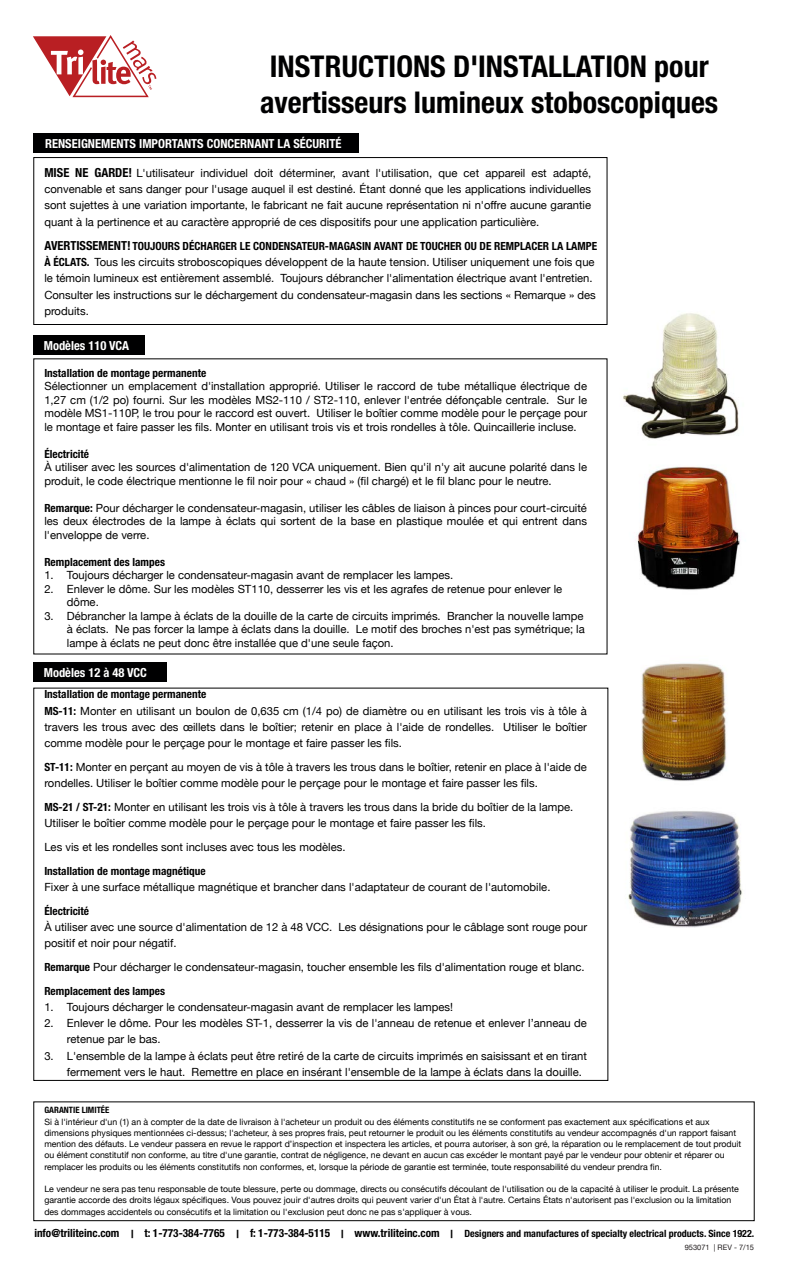
<style>
.page{position:relative;width:788px;height:1283px;background:#fff}
.page>*{position:absolute;margin:0;border:0;box-sizing:border-box;transform-origin:0 0}
.t1{font:700 condensed 30px/36px "Helvetica Neue";color:#000001;text-align:center}
.t2{font:700 condensed 12.5px "Helvetica Neue";color:#fff}
.t3{font:11.25px/16.2px "Helvetica Neue";color:#000001}
.t4{font:700 condensed 11.25px "Helvetica Neue";color:#000001}
.t5{font:700 condensed 10px "Helvetica Neue";color:#000001}
.t6{font:8.75px/11.2px "Helvetica Neue";color:#000001}
.t7{font:7.5px "Helvetica Neue";color:#231f20}
.s1{font-weight:700;font-stretch:condensed;font-size:12.5px}
.s2{font-weight:700;font-stretch:condensed}
</style>
<div class="page">
<div style="left:34px;top:157px;width:573px;height:168px;border:1px solid #000001"></div>
<div style="left:34px;top:133px;width:325px;height:20px;background:#000001"></div>
<div style="left:34px;top:335px;width:111px;height:20px;background:#000001"></div>
<div style="left:34px;top:662px;width:133px;height:20px;background:#000001"></div>
<svg style="left:33px;top:35px;width:123px;height:63px"></svg>
<img style="left:628px;top:811px;width:115px;height:117px">
<img style="left:623px;top:313px;width:116px;height:126px">
<img style="left:637px;top:466px;width:103px;height:124px">
<img style="left:641px;top:663px;width:86px;height:118px">
<p class="t1" style="left:260px;top:46px;width:459px">INSTRUCTIONS D'INSTALLATION pour avertisseurs lumineux stoboscopiques</p>
<p class="t2" style="left:45px;top:133px;width:298px">RENSEIGNEMENTS IMPORTANTS CONCERNANT LA SÉCURITÉ</p>
<p class="t3" style="left:44px;top:165px;width:548px;text-align:justify"><span class="s1">MISE NE GARDE!</span> L'utilisateur individuel doit déterminer, avant l'utilisation, que cet appareil est adapté, convenable et sans danger pour l'usage auquel il est destiné. Étant donné que les applications individuelles sont sujettes à une variation importante, le fabricant ne fait aucune représentation ni n'offre aucune garantie quant à la pertinence et au caractère approprié de ces dispositifs pour une application particulière.</p>
<p class="t3" style="left:44px;top:237px;width:554px"><span class="s1">AVERTISSEMENT!</span> <span class="s2">TOUJOURS DÉCHARGER LE CONDENSATEUR-MAGASIN AVANT DE TOUCHER OU DE REMPLACER LA LAMPE À ÉCLATS.</span> Tous les circuits stroboscopiques développent de la haute tension. Utiliser uniquement une fois que le témoin lumineux est entièrement assemblé. Toujours débrancher l'alimentation électrique avant l'entretien.<br>Consulter les instructions sur le déchargement du condensateur-magasin dans les sections « Remarque » des produits.</p>
<p class="t2" style="left:44px;top:335px;width:87px">Modèles 110 VCA</p>
<p class="t3" style="left:44px;top:366px;width:544px;line-height:13.5px"><span class="s2">Installation de montage permanente<br></span>Sélectionner un emplacement d'installation approprié. Utiliser le raccord de tube métallique électrique de 1,27 cm (1/2 po) fourni. Sur les modèles MS2-110 / ST2-110, enlever l'entrée défonçable centrale. Sur le modèle MS1-110P, le trou pour le raccord est ouvert. Utiliser le boîtier comme modèle pour le perçage pour le montage et faire passer les fils. Monter en utilisant trois vis et trois rondelles à tôle. Quincaillerie incluse.</p>
<p class="t3" style="left:44px;top:447px;width:544px;line-height:13.5px"><span class="s2">Électricité<br></span>À utiliser avec les sources d'alimentation de 120 VCA uniquement. Bien qu'il n'y ait aucune polarité dans le produit, le code électrique mentionne le fil noir pour « chaud » (fil chargé) et le fil blanc pour le neutre.</p>
<p class="t3" style="left:44px;top:501px;width:544px;line-height:13.5px;text-align:justify"><span class="s2">Remarque:</span> Pour décharger le condensateur-magasin, utiliser les câbles de liaison à pinces pour court-circuité les deux électrodes de la lampe à éclats qui sortent de la base en plastique moulée et qui entrent dans l'enveloppe de verre.</p>
<p class="t4" style="left:44px;top:552px;width:122px">Remplacement des lampes</p>
<p class="t3" style="left:44px;top:567px;width:410px">1. Toujours décharger le condensateur-magasin avant de remplacer les lampes.</p>
<p class="t3" style="left:67px;top:582px;width:497px;line-height:13.5px;text-indent:-22px">2. Enlever le dôme. Sur les modèles ST110, desserrer les vis et les agrafes de retenue pour enlever le dôme.</p>
<p class="t3" style="left:67px;top:609px;width:519px;line-height:13.5px;text-indent:-22px">3. Débrancher la lampe à éclats de la douille de la carte de circuits imprimés. Brancher la nouvelle lampe à éclats. Ne pas forcer la lampe à éclats dans la douille. Le motif des broches n'est pas symétrique; la lampe à éclats ne peut donc être installée que d'une seule façon.</p>
<p class="t2" style="left:44px;top:662px;width:105px">Modèles 12 à 48 VCC</p>
<p class="t3" style="left:44px;top:686px;width:544px"><span class="s2">Installation de montage permanente<br>MS-11:</span> Monter en utilisant un boulon de 0,635 cm (1/4 po) de diamètre ou en utilisant les trois vis à tôle à travers les trous avec des œillets dans le boîtier; retenir en place à l'aide de rondelles. Utiliser le boîtier comme modèle pour le perçage pour le montage et faire passer les fils.</p>
<p class="t3" style="left:44px;top:758px;width:544px"><span class="s2">ST-11:</span> Monter en perçant au moyen de vis à tôle à travers les trous dans le boîtier, retenir en place à l'aide de rondelles. Utiliser le boîtier comme modèle pour le perçage pour le montage et faire passer les fils.</p>
<p class="t3" style="left:44px;top:798px;width:530px"><span class="s2">MS-21 / ST-21:</span> Monter en utilisant les trois vis à tôle à travers les trous dans la bride du boîtier de la lampe.<br>Utiliser le boîtier comme modèle pour le perçage pour le montage et faire passer les fils.</p>
<p class="t3" style="left:44px;top:835px;width:302px;line-height:23.8px">Les vis et les rondelles sont incluses avec tous les modèles.<br><span class="s2">Installation de montage magnétique</span></p>
<p class="t3" style="left:44px;top:875px;width:507px;line-height:23.8px">Fixer à une surface métallique magnétique et brancher dans l'adaptateur de courant de l'automobile.<br><span class="s2">Électricité</span></p>
<p class="t3" style="left:44px;top:918px;width:544px">À utiliser avec une source d'alimentation de 12 à 48 VCC. Les désignations pour le câblage sont rouge pour positif et noir pour négatif.</p>
<p class="t3" style="left:44px;top:955px;width:541px;line-height:23.8px"><span class="s2">Remarque</span> Pour décharger le condensateur-magasin, toucher ensemble les fils d'alimentation rouge et blanc.<br><span class="s2">Remplacement des lampes</span></p>
<p class="t3" style="left:44px;top:998px;width:410px">1. Toujours décharger le condensateur-magasin avant de remplacer les lampes!</p>
<p class="t3" style="left:67px;top:1015px;width:521px;text-indent:-22px">2. Enlever le dôme. Pour les modèles ST-1, desserrer la vis de l'anneau de retenue et enlever l’anneau de retenue par le bas.</p>
<p class="t3" style="left:67px;top:1047px;width:521px;text-indent:-22px">3. L'ensemble de la lampe à éclats peut être retiré de la carte de circuits imprimés en saisissant et en tirant fermement vers le haut. Remettre en place en insérant l'ensemble de la lampe à éclats dans la douille.</p>
<p class="t6" style="left:44px;top:1104px;width:698px"><span class="s2">GARANTIE LIMITÉE<br></span>Si à l'intérieur d'un (1) an à compter de la date de livraison à l'acheteur un produit ou des éléments constitutifs ne se conforment pas exactement aux spécifications et aux dimensions physiques mentionnées ci-dessus; l'acheteur, à ses propres frais, peut retourner le produit ou les éléments constitutifs au vendeur accompagnés d'un rapport faisant mention des défauts. Le vendeur passera en revue le rapport d’inspection et inspectera les articles, et pourra autoriser, à son gré, la réparation ou le remplacement de tout produit ou élément constitutif non conforme, au titre d'une garantie, contrat de négligence, ne devant en aucun cas excéder le montant payé par le vendeur pour obtenir et réparer ou remplacer les produits ou les éléments constitutifs non conformes, et, lorsque la période de garantie est terminée, toute responsabilité du vendeur prendra fin.</p>
<p class="t6" style="left:44px;top:1183px;width:696px">Le vendeur ne sera pas tenu responsable de toute blessure, perte ou dommage, directs ou consécutifs découlant de l'utilisation ou de la capacité à utiliser le produit. La présente garantie accorde des droits légaux spécifiques. Vous pouvez jouir d'autres droits qui peuvent varier d'un État à l'autre. Certains États n'autorisent pas l'exclusion ou la limitation des dommages accidentels ou consécutifs et la limitation ou l'exclusion peut donc ne pas s'appliquer à vous.</p>
<p class="t7" style="left:684px;top:1242px;width:71px">953071 | REV - 7/15</p>
<p class="t4" style="left:34px;top:1224px;width:87px">info@triliteinc.com</p>
<p class="t4" style="left:145px;top:1224px;width:82px">t: 1-773-384-7765</p>
<p class="t4" style="left:250px;top:1224px;width:82px">f: 1-773-384-5115</p>
<p class="t4" style="left:354px;top:1224px;width:87px">www.triliteinc.com</p>
<p class="t5" style="left:464px;top:1224px;width:291px">Designers and manufactures of specialty electrical products. Since 1922.</p>
<p class="t4" style="left:131px;top:1224px;width:4px">|</p>
<p class="t4" style="left:236px;top:1224px;width:4px">|</p>
<p class="t4" style="left:341px;top:1224px;width:4px">|</p>
<p class="t4" style="left:450px;top:1224px;width:4px">|</p>
</div>
